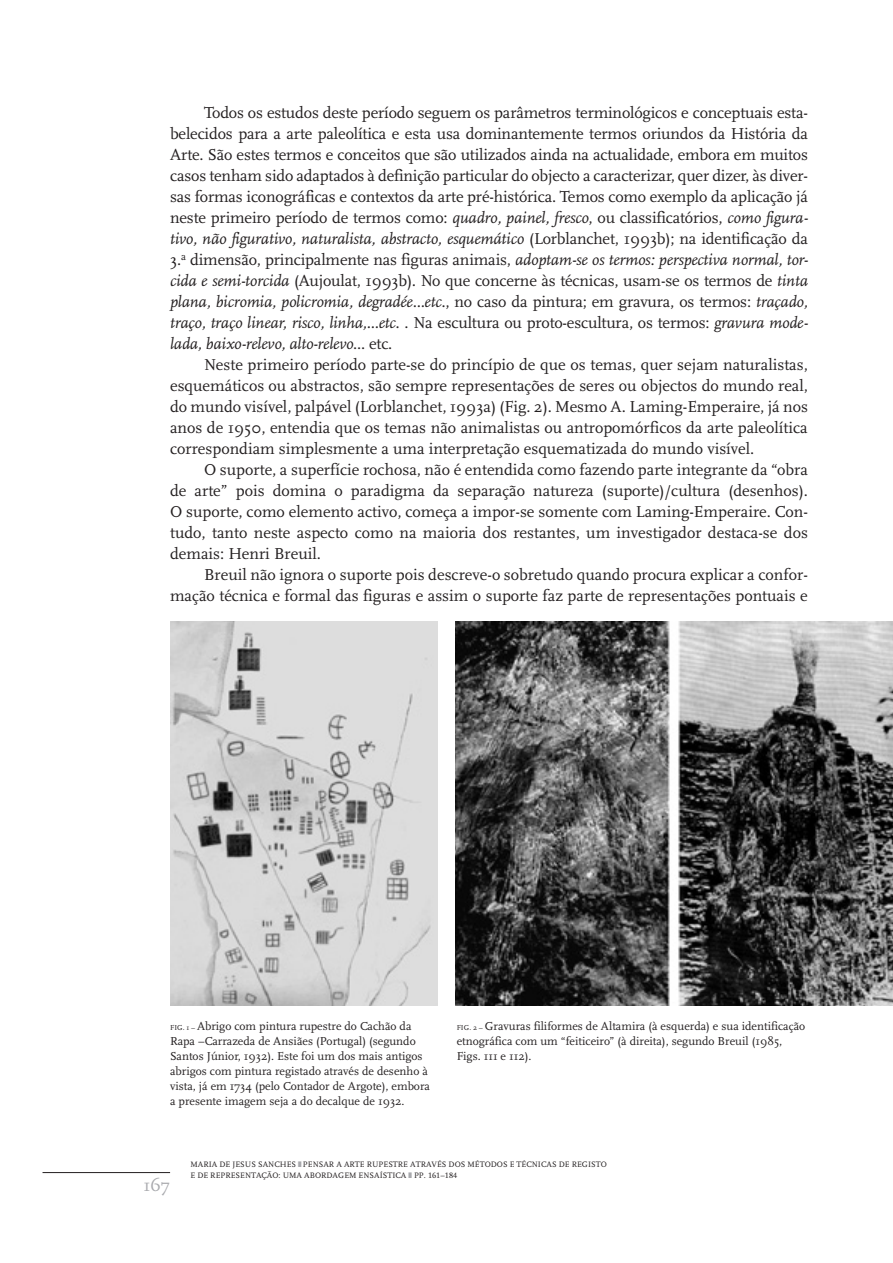
<style>
.page{position:relative;width:893px;height:1263px;background:#fff}
.page>*{position:absolute;margin:0;border:0;box-sizing:border-box;transform-origin:0 0}
.t1{font:18px "Scala";color:#a8a9ad}
.texto_corrido{font:16.5px/21px "Scala";color:#231f20;text-align:justify}
.texto_corrido-2{font:12px/15px "Scala";color:#231f20}
.t2{font:8.25px/10.5px "Scala Caps";color:#231f20}
.s1{font-style:italic}
.s2{font-size:7.5px}
.s3{color:#a8a9ad}
</style>
<div class="page">
<hr style="left:43px;top:1172px;width:127px;height:1px;background:#231f20">
<img style="left:170px;top:622px;width:268px;height:383px">
<img style="left:455px;top:622px;width:438px;height:384px">
<p class="texto_corrido" style="left:170px;top:102px;width:639px;text-indent:34px">Todos os estudos deste período seguem os parâmetros terminológicos e conceptuais esta&shy;belecidos para a arte paleolítica e esta usa dominantemente termos oriundos da História da Arte. São estes termos e conceitos que são utilizados ainda na actualidade, embora em muitos casos tenham sido adaptados à definição particular do objecto a caracterizar, quer dizer, às diver&shy;sas formas iconográficas e contextos da arte pré-‑histórica. Temos como exemplo da aplicação já neste primeiro período de termos como: <span class="s1">quadro, painel, fresco</span>, ou classificatórios, <span class="s1">como figura‑ tivo, não figurativo, naturalista, abstracto, esquemático</span> (Lorblanchet, 1993b); na identificação da 3.<sup>a</sup> dimensão, principalmente nas figuras animais, <span class="s1">adoptam‑se os termos: perspectiva normal, tor‑ cida e semi‑torcida</span> (Aujoulat, 1993b)<span class="s1">.</span> No que concerne às técnicas, usam-‑ se os termos de <span class="s1">tinta plana, bicromia, policromia, degradée...etc.</span>, no caso da pintura; em gravura, os termos: <span class="s1">traçado, traço, traço linear, risco, linha,...etc.</span> . Na escultura ou proto-‑ escultura, os termos: <span class="s1">gravura mode‑ lada, baixo‑relevo, alto‑relevo</span>... etc.</p>
<p class="texto_corrido" style="left:170px;top:354px;width:639px;text-indent:34px">Neste primeiro período parte-‑ se do princípio de que os temas, quer sejam naturalistas, esquemáticos ou abstractos, são sempre representações de seres ou objectos do mundo real, do mundo visível, palpável (Lorblanchet, 1993a) (Fig. 2). Mesmo A. Laming-‑ Emperaire, já nos anos de 1950, entendia que os temas não animalistas ou antropomórficos da arte paleolítica correspondiam simplesmente a uma interpretação esquematizada do mundo visível.</p>
<p class="texto_corrido" style="left:170px;top:459px;width:639px;text-indent:34px">O suporte, a superfície rochosa, não é entendida como fazendo parte integrante da “obra de arte” pois domina o paradigma da separação natureza (suporte)/cultura (desenhos).<br>O suporte, como elemento activo, começa a impor-‑ se somente com Laming-‑ Emperaire. Con&shy;tudo, tanto neste aspecto como na maioria dos restantes, um investigador destaca-‑ se dos demais: Henri Breuil.</p>
<p class="texto_corrido" style="left:170px;top:564px;width:639px;text-align:right">Breuil não ignora o suporte pois descreve-‑ o sobretudo quando procura explicar a confor&shy;mação técnica e formal das figuras e assim o suporte faz parte de representações pontuais e</p>
<p class="texto_corrido-2" style="left:170px;top:1019px;width:261px"><span class="s2">FIG. 1 –</span> Abrigo com pintura rupestre do Cachão da Rapa –Carrazeda de Ansiães (Portugal) (segundo Santos Júnior, 1932). Este foi um dos mais antigos abrigos com pintura registado através de desenho à vista, já em 1734 (pelo Contador de Argote), embora a presente imagem seja a do decalque de 1932.</p>
<p class="texto_corrido-2" style="left:457px;top:1019px;width:350px"><span class="s2">FIG. 2 –</span> Gravuras filiformes de Altamira (à esquerda) e sua identificação etnográfica com um “feiticeiro” (à direita), segundo Breuil (1985,<br>Figs. 111 e 112).</p>
<p class="t1" style="left:143px;top:1175px;width:28px">167</p>
<p class="t2" style="left:190px;top:1159px;width:418px">MARIA DE JESUS SANCHES <span class="s3">■</span> PENSAR A ARTE RUPESTRE ATRAVÉS DOS MÉTODOS E TÉCNICAS DE REGISTO<br>E DE REPRESENTAÇÃO: UMA ABORDAGEM ENSAÍSTICA <span class="s3">■</span> PP. 161–184</p>
</div>
